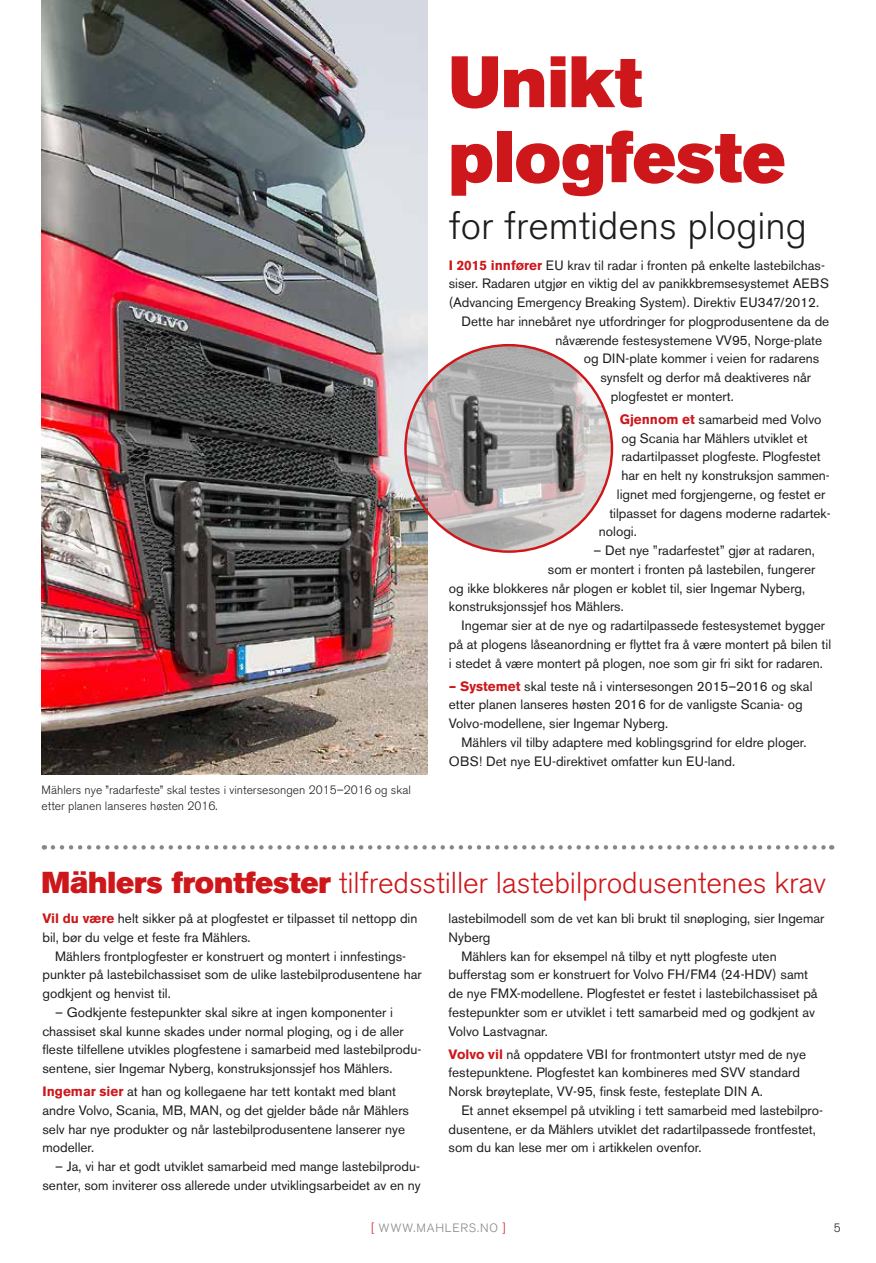
<style>
.page{position:relative;width:876px;height:1263px;background:#fff}
.page>*{position:absolute;margin:0;border:0;box-sizing:border-box;transform-origin:0 0}
.t1{font:72px/75px "Akzidenz Grotesk BE Super";color:#cd171a}
.t2{font:300 39px "Akzidenz Grotesk BE";color:#1d1d1b}
.t3{font:300 30px "Akzidenz Grotesk BE";letter-spacing:-.005em;color:#cd171a}
.t4{font:13.5px/18.8px "Akzidenz Grotesk BE";color:#1d1d1b}
.t5{font:300 12px/16.5px "Akzidenz Grotesk BE";color:#1d1d1b}
.t6{font:300 12px "Akzidenz Grotesk BE";letter-spacing:.07em;color:#878786}
.s1{font-weight:700;color:#cd171a}
.s2{font-family:"Akzidenz Grotesk BE Super";font-weight:400}
.s3{color:#cd171a}
</style>
<div class="page">
<svg style="left:53px;top:845px;width:779px;height:5px"></svg>
<img style="left:42px;top:0;width:385px;height:775px">
<img style="left:405px;top:345px;width:207px;height:207px;border-radius:103px">
<p class="t5" style="left:42px;top:782px;width:371px">Mählers nye ”radarfeste” skal testes i vintersesongen 2015–2016 og skal etter planen lanseres høsten 2016.</p>
<h1 class="t1" style="left:449px;top:45px;width:338px">Unikt plogfeste</h1>
<h2 class="t2" style="left:449px;top:204px;width:360px">for fremtidens ploging</h2>
<p class="t4" style="left:449px;top:257px;width:378px"><span class="s1">I 2015 innfører</span> EU krav til radar i fronten på enkelte lastebilchas-</p>
<p class="t4" style="left:449px;top:275px;width:382px">siser. Radaren utgjør en viktig del av panikkbremsesystemet AEBS</p>
<p class="t4" style="left:449px;top:294px;width:372px">(Advancing Emergency Breaking System). Direktiv EU347/2012.</p>
<p class="t4" style="left:462px;top:313px;width:369px">Dette har innebåret nye utfordringer for plogprodusentene da de</p>
<p class="t4" style="left:555px;top:332px;width:268px">nåværende festesystemene VV95, Norge-plate</p>
<p class="t4" style="left:584px;top:350px;width:237px">og DIN-plate kommer i veien for radarens</p>
<p class="t4" style="left:600px;top:369px;width:212px">synsfelt og derfor må deaktiveres når</p>
<p class="t4" style="left:611px;top:388px;width:124px">plogfestet er montert.</p>
<p class="t4" style="left:620px;top:411px;width:203px"><span class="s1">Gjennom et</span> samarbeid med Volvo</p>
<p class="t4" style="left:621px;top:430px;width:188px">og Scania har Mählers utviklet et</p>
<p class="t4" style="left:621px;top:448px;width:201px">radartilpasset plogfeste. Plogfestet</p>
<p class="t4" style="left:621px;top:467px;width:210px">har en helt ny konstruksjon sammen-</p>
<p class="t4" style="left:617px;top:486px;width:210px">lignet med forgjengerne, og festet er</p>
<p class="t4" style="left:609px;top:505px;width:223px">tilpasset for dagens moderne radartek-</p>
<p class="t4" style="left:599px;top:523px;width:39px">nologi.</p>
<p class="t4" style="left:594px;top:542px;width:223px">– Det nye ”radarfestet” gjør at radaren,</p>
<p class="t4" style="left:548px;top:561px;width:269px">som er montert i fronten på lastebilen, fungerer</p>
<p class="t4" style="left:449px;top:580px;width:358px">og ikke blokkeres når plogen er koblet til, sier Ingemar Nyberg,</p>
<p class="t4" style="left:449px;top:598px;width:176px">konstruksjonssjef hos Mählers.</p>
<p class="t4" style="left:462px;top:617px;width:365px">Ingemar sier at de nye og radartilpassede festesystemet bygger</p>
<p class="t4" style="left:449px;top:636px;width:384px">på at plogens låseanordning er flyttet fra å være montert på bilen til</p>
<p class="t4" style="left:449px;top:655px;width:376px">i stedet å være montert på plogen, noe som gir fri sikt for radaren.</p>
<p class="t4" style="left:449px;top:678px;width:365px"><span class="s1">– Systemet</span> skal teste nå i vintersesongen 2015–2016 og skal etter planen lanseres høsten 2016 for de vanligste Scania- og<br>Volvo-modellene, sier Ingemar Nyberg.</p>
<p class="t4" style="left:449px;top:734px;width:359px;text-indent:13px">Mählers vil tilby adaptere med koblingsgrind for eldre ploger.<br>OBS! Det nye EU-direktivet omfatter kun EU-land.</p>
<h3 class="t3" style="left:42px;top:866px;width:786px"><span class="s2">Mählers frontfester</span> tilfredsstiller lastebilprodusentenes krav</h3>
<p class="t4" style="left:43px;top:910px;width:376px"><span class="s1">Vil du være</span> helt sikker på at plogfestet er tilpasset til nettopp din bil, bør du velge et feste fra Mählers.</p>
<p class="t4" style="left:43px;top:948px;width:381px;text-indent:13px">Mählers frontplogfester er konstruert og montert i innfestings&shy;punkter på lastebilchassiset som de ulike lastebilprodusentene har godkjent og henvist til.</p>
<p class="t4" style="left:43px;top:1004px;width:380px;text-indent:13px">– Godkjente festepunkter skal sikre at ingen komponenter i chassiset skal kunne skades under normal ploging, og i de aller fleste tilfellene utvikles plogfestene i samarbeid med lastebilprodu&shy;sentene, sier Ingemar Nyberg, konstruksjonssjef hos Mählers.</p>
<p class="t4" style="left:43px;top:1083px;width:368px"><span class="s1">Ingemar sier</span> at han og kollegaene har tett kontakt med blant andre Volvo, Scania, MB, MAN, og det gjelder både når Mählers selv har nye produkter og når lastebilprodusentene lanserer nye modeller.</p>
<p class="t4" style="left:43px;top:1158px;width:380px;text-align:right">– Ja, vi har et godt utviklet samarbeid med mange lastebilprodu&shy;senter, som inviterer oss allerede under utviklingsarbeidet av en ny</p>
<p class="t4" style="left:449px;top:910px;width:377px">lastebilmodell som de vet kan bli brukt til snøploging, sier Ingemar</p>
<p class="t4" style="left:449px;top:929px;width:43px">Nyberg</p>
<p class="t4" style="left:461px;top:948px;width:317px">Mählers kan for eksempel nå tilby et nytt plogfeste uten</p>
<p class="t4" style="left:449px;top:966px;width:361px">bufferstag som er konstruert for Volvo FH/FM4 (24-HDV) samt</p>
<p class="t4" style="left:449px;top:985px;width:371px">de nye FMX-modellene. Plogfestet er festet i lastebilchassiset på</p>
<p class="t4" style="left:449px;top:1004px;width:368px">festepunkter som er utviklet i tett samarbeid med og godkjent av</p>
<p class="t4" style="left:449px;top:1023px;width:101px">Volvo Lastvagnar.</p>
<p class="t4" style="left:449px;top:1046px;width:359px"><span class="s1">Volvo vil</span> nå oppdatere VBI for frontmontert utstyr med de nye festepunktene. Plogfestet kan kombineres med SVV standard<br>Norsk brøyteplate, VV-95, finsk feste, festeplate DIN A.</p>
<p class="t4" style="left:449px;top:1102px;width:376px;text-indent:13px">Et annet eksempel på utvikling i tett samarbeid med lastebilpro&shy;dusentene, er da Mählers utviklet det radartilpassede frontfestet, som du kan lese mer om i artikkelen ovenfor.</p>
<p class="t6" style="left:371px;top:1220px;width:136px"><span class="s3">[</span> WWW.MAHLERS.NO <span class="s3">]</span></p>
<p class="t5" style="left:834px;top:1219px;width:8px">5</p>
</div>
